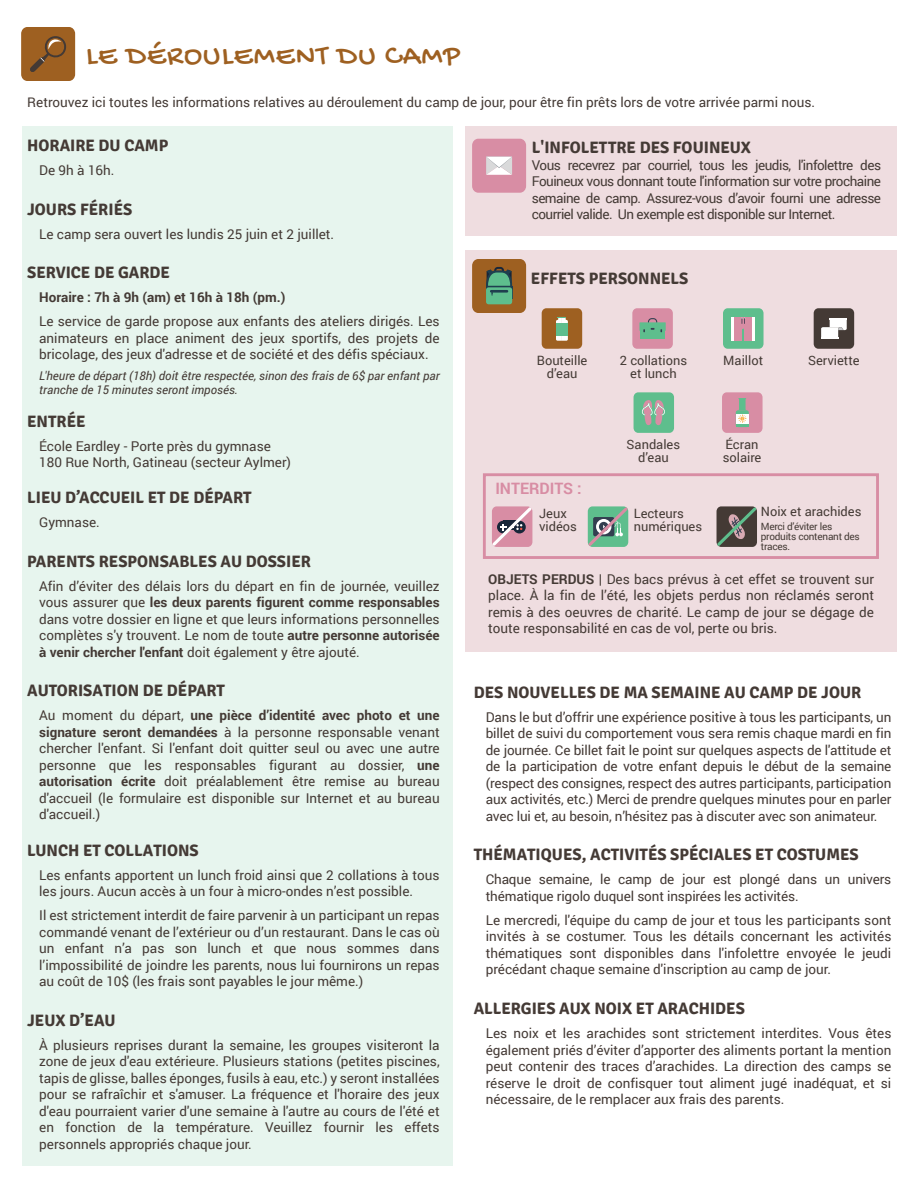
<style>
.page{position:relative;width:918px;height:1188px;background:#fff}
.page>*{position:absolute;margin:0;border:0;box-sizing:border-box;transform-origin:0 0}
.t1{font:30px "Gochi Hand";letter-spacing:.04em;color:#9e6021}
.t2{font:700 16.5px "Signika";color:#443a35}
.t3{font:700 15.75px "Roboto";color:#d88da4}
.t4{font:13.5px/16.5px "Roboto";color:#443a35;text-align:justify}
.t5{font:700 13.5px "Roboto";color:#443a35}
.t6{font:12.9px/12.9px "Roboto";color:#443a35;text-align:center}
.t7{font:italic 12px/13.5px "Roboto";color:#443a35}
.t8{font:10.05px/10.1px "Roboto";letter-spacing:-.025em;color:#443a35}
.s1{font-weight:700}
</style>
<div class="page">
<div style="left:22px;top:126px;width:431px;height:1039px;background:#e7f5ee"></div>
<div style="left:465px;top:250px;width:431px;height:402px;background:#efdde0"></div>
<div style="left:483px;top:473px;width:396px;height:86px;border:3px solid #d88da4"></div>
<div style="left:465px;top:127px;width:432px;height:109px;background:#efdde0"></div>
<div style="left:542px;top:308px;width:40px;height:41px;background:#9e6021;border-radius:5px"></div>
<div style="left:632px;top:308px;width:41px;height:41px;background:#d88da4;border-radius:5px"></div>
<div style="left:722px;top:392px;width:41px;height:41px;background:#d88da4;border-radius:5px"></div>
<div style="left:723px;top:308px;width:41px;height:41px;background:#5ebe8d;border-radius:5px"></div>
<div style="left:634px;top:392px;width:40px;height:41px;background:#5ebe8d;border-radius:5px"></div>
<div style="left:814px;top:308px;width:40px;height:41px;background:#443a35;border-radius:5px"></div>
<svg style="left:556px;top:317px;width:12px;height:24px"></svg>
<div style="left:556px;top:323px;width:12px;height:12px;background:#5ebe8d"></div>
<div style="left:640px;top:324px;width:25px;height:15px;background:#5ebe8d"></div>
<svg style="left:639px;top:318px;width:27px;height:14px"></svg>
<div style="left:732px;top:317px;width:10px;height:23px;background:#d88da4"></div>
<div style="left:745px;top:317px;width:10px;height:23px;background:#d88da4"></div>
<hr style="left:752px;top:317px;width:3px;height:23px;background:#fff">
<hr style="left:732px;top:317px;width:2px;height:23px;background:#fff">
<svg style="left:741px;top:317px;width:4px;height:13px"></svg>
<svg style="left:821px;top:318px;width:26px;height:21px"></svg>
<svg style="left:642px;top:400px;width:23px;height:26px"></svg>
<div style="left:736px;top:410px;width:13px;height:17px;background:#5ebe8d;border-radius:2px"></div>
<div style="left:736px;top:419px;width:13px;height:8px;background:#5ebe8d"></div>
<div style="left:736px;top:414px;width:13px;height:10px;background:#fff"></div>
<svg style="left:738px;top:398px;width:9px;height:25px"></svg>
<svg style="left:492px;top:506px;width:41px;height:41px;background:#c48fa2"></svg>
<svg style="left:587px;top:506px;width:42px;height:41px;background:#78ae94"></svg>
<svg style="left:716px;top:506px;width:41px;height:41px;background:#59564f"></svg>
<div style="left:21px;top:27px;width:54px;height:54px;background:#9e6021;border-radius:6px"></div>
<svg style="left:30px;top:36px;width:36px;height:36px"></svg>
<div style="left:472px;top:139px;width:54px;height:54px;background:#d88da4;border-radius:6px"></div>
<svg style="left:486px;top:157px;width:26px;height:18px"></svg>
<div style="left:472px;top:259px;width:54px;height:54px;background:#9e6021;border-radius:6px"></div>
<div style="left:486px;top:287px;width:26px;height:17px;background:#5ebe8d;border-radius:3px"></div>
<svg style="left:486px;top:267px;width:26px;height:29px"></svg>
<hr style="left:490px;top:290px;width:18px;height:3px;background:#1f3f4f">
<h1 class="t1" style="left:86px;top:40px;width:376px">LE DÉROULEMENT DU CAMP</h1>
<p class="t4" style="left:27px;top:94px;width:789px">Retrouvez ici toutes les informations relatives au déroulement du camp de jour, pour être fin prêts lors de votre arrivée parmi nous.</p>
<p class="t2" style="left:27px;top:136px;width:143px">HORAIRE DU CAMP</p>
<p class="t4" style="left:39px;top:162px;width:77px">De 9h à 16h.</p>
<p class="t2" style="left:27px;top:199px;width:107px">JOURS FÉRIÉS</p>
<p class="t4" style="left:39px;top:225px;width:297px">Le camp sera ouvert les lundis 25 juin et 2 juillet.</p>
<p class="t2" style="left:27px;top:263px;width:144px">SERVICE DE GARDE</p>
<p class="t5" style="left:39px;top:288px;width:248px">Horaire : 7h à 9h (am) et 16h à 18h (pm.)</p>
<p class="t4" style="left:39px;top:313px;width:402px">Le service de garde propose aux enfants des ateliers dirigés. Les animateurs en place animent des jeux sportifs, des projets de bricolage, des jeux d'adresse et de société et des défis spéciaux.</p>
<p class="t7" style="left:39px;top:369px;width:402px">L'heure de départ (18h) doit être respectée, sinon des frais de 6$ par enfant par tranche de 15 minutes seront imposés.</p>
<p class="t2" style="left:27px;top:412px;width:60px">ENTRÉE</p>
<p class="t4" style="left:39px;top:437px;width:253px">École Eardley - Porte près du gymnase<br>180 Rue North, Gatineau (secteur Aylmer)</p>
<p class="t2" style="left:27px;top:488px;width:226px">LIEU D’ACCUEIL ET DE DÉPART</p>
<p class="t4" style="left:39px;top:513px;width:62px">Gymnase.</p>
<p class="t2" style="left:27px;top:551px;width:285px">PARENTS RESPONSABLES AU DOSSIER</p>
<p class="t4" style="left:39px;top:577px;width:402px">Afin d’éviter des délais lors du départ en fin de journée, veuillez vous assurer que <span class="s1">les deux parents figurent comme responsables </span>dans votre dossier en ligne et que leurs informations personnelles complètes s'y trouvent. Le nom de toute <span class="s1">autre personne autorisée à venir chercher l'enfant</span> doit également y être ajouté.</p>
<p class="t2" style="left:27px;top:681px;width:199px">AUTORISATION DE DÉPART</p>
<p class="t4" style="left:39px;top:707px;width:402px">Au moment du départ, <span class="s1">une pièce d’identité avec photo et une signature seront demandées</span> à la personne responsable venant chercher l'enfant. Si l'enfant doit quitter seul ou avec une autre personne que les responsables figurant au dossier, <span class="s1">une autorisation écrite</span> doit préalablement être remise au bureau d'accueil (le formulaire est disponible sur Internet et au bureau d'accueil.)</p>
<p class="t2" style="left:27px;top:840px;width:173px">LUNCH ET COLLATIONS</p>
<p class="t4" style="left:39px;top:866px;width:402px">Les enfants apportent un lunch froid ainsi que 2 collations à tous les jours. Aucun accès à un four à micro-ondes n’est possible.</p>
<p class="t4" style="left:39px;top:906px;width:402px">Il est strictement interdit de faire parvenir à un participant un repas commandé venant de l’extérieur ou d’un restaurant. Dans le cas où un enfant n’a pas son lunch et que nous sommes dans l’impossibilité de joindre les parents, nous lui fournirons un repas au coût de 10$ (les frais sont payables le jour même.)</p>
<p class="t2" style="left:27px;top:1010px;width:90px">JEUX D’EAU</p>
<p class="t4" style="left:39px;top:1036px;width:402px">À plusieurs reprises durant la semaine, les groupes visiteront la zone de jeux d'eau extérieure. Plusieurs stations (petites piscines, tapis de glisse, balles éponges, fusils à eau, etc.) y seront installées pour se rafraîchir et s'amuser. La fréquence et l'horaire des jeux d'eau pourraient varier d'une semaine à l'autre au cours de l'été et en fonction de la température. Veuillez fournir les effets personnels appropriés chaque jour.</p>
<p class="t2" style="left:532px;top:138px;width:221px">L'INFOLETTRE DES FOUINEUX</p>
<p class="t4" style="left:532px;top:156px;width:351px">Vous recevrez par courriel, tous les jeudis, l'infolettre des Fouineux vous donnant toute l'information sur votre prochaine semaine de camp. Assurez-vous d’avoir fourni une adresse courriel valide. Un exemple est disponible sur Internet.</p>
<p class="t2" style="left:531px;top:268px;width:159px">EFFETS PERSONNELS</p>
<p class="t6" style="left:537px;top:353px;width:52px">Bouteille d’eau</p>
<p class="t6" style="left:620px;top:353px;width:69px">2 collations et lunch</p>
<p class="t6" style="left:723px;top:353px;width:41px">Maillot</p>
<p class="t6" style="left:808px;top:353px;width:53px">Serviette</p>
<p class="t3" style="left:495px;top:477px;width:88px">INTERDITS :</p>
<p class="t6" style="left:627px;top:437px;width:55px">Sandales d’eau</p>
<p class="t6" style="left:723px;top:437px;width:40px;text-align:left">Écran solaire</p>
<p class="t6" style="left:761px;top:504px;width:102px">Noix et arachides</p>
<p class="t8" style="left:761px;top:521px;width:101px">Merci d’éviter les produits contenant des traces.</p>
<p class="t6" style="left:539px;top:507px;width:39px;text-align:left">Jeux vidéos</p>
<p class="t6" style="left:634px;top:507px;width:70px;text-align:left">Lecteurs numériques</p>
<p class="t4" style="left:488px;top:571px;width:387px"><span class="s1">OBJETS PERDUS |</span> Des bacs prévus à cet effet se trouvent sur place. À la fin de l’été, les objets perdus non réclamés seront remis à des oeuvres de charité. Le camp de jour se dégage de toute responsabilité en cas de vol, perte ou bris.</p>
<p class="t2" style="left:474px;top:682px;width:389px">DES NOUVELLES DE MA SEMAINE AU CAMP DE JOUR</p>
<p class="t4" style="left:486px;top:708px;width:407px">Dans le but d’offrir une expérience positive à tous les participants, un billet de suivi du comportement vous sera remis chaque mardi en fin de journée. Ce billet fait le point sur quelques aspects de l'attitude et de la participation de votre enfant depuis le début de la semaine (respect des consignes, respect des autres participants, participation aux activités, etc.) Merci de prendre quelques minutes pour en parler avec lui et, au besoin, n’hésitez pas à discuter avec son animateur.</p>
<p class="t2" style="left:474px;top:845px;width:387px">THÉMATIQUES, ACTIVITÉS SPÉCIALES ET COSTUMES</p>
<p class="t4" style="left:486px;top:871px;width:407px">Chaque semaine, le camp de jour est plongé dans un univers thématique rigolo duquel sont inspirées les activités.</p>
<p class="t4" style="left:486px;top:911px;width:407px">Le mercredi, l'équipe du camp de jour et tous les participants sont invités à se costumer. Tous les détails concernant les activités thématiques sont disponibles dans l'infolettre envoyée le jeudi précédant chaque semaine d'inscription au camp de jour.</p>
<p class="t2" style="left:474px;top:999px;width:273px">ALLERGIES AUX NOIX ET ARACHIDES</p>
<p class="t4" style="left:486px;top:1025px;width:407px">Les noix et les arachides sont strictement interdites. Vous êtes également priés d’éviter d’apporter des aliments portant la mention peut contenir des traces d’arachides. La direction des camps se réserve le droit de confisquer tout aliment jugé inadéquat, et si nécessaire, de le remplacer aux frais des parents.</p>
</div>
